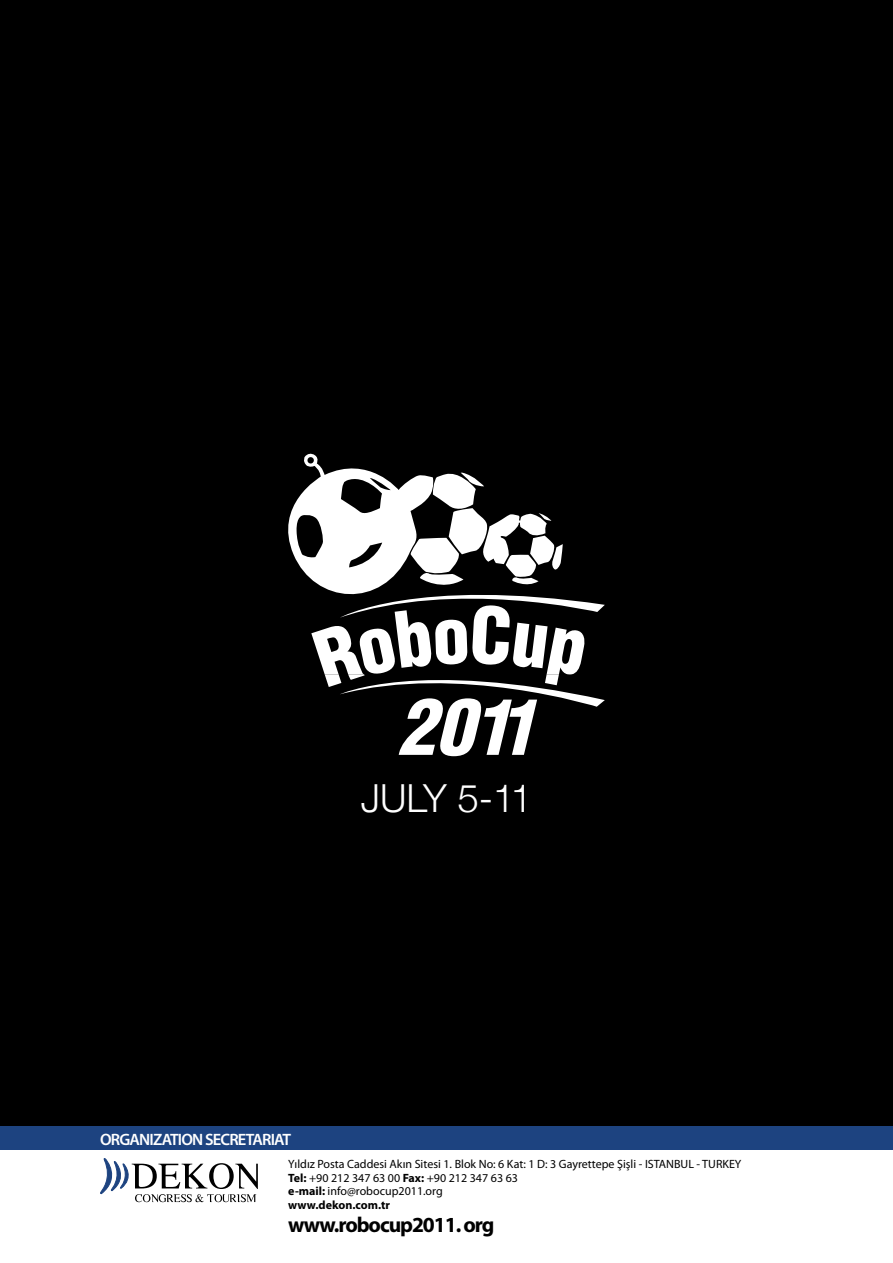
<style>
.page{position:relative;width:893px;height:1263px;background:#fff}
.page>*{position:absolute;margin:0;border:0;box-sizing:border-box;transform-origin:0 0}
.t1{font:300 38.7px "Helvetica Neue";letter-spacing:-.05em;color:#fff}
.t2{font:700 21.6px "Myriad Pro";letter-spacing:-.05em;color:#000}
.t3{font:600 16.5px "Myriad Pro";letter-spacing:-.05em;color:#fff}
.t4{font:12px/13.5px "Myriad Pro";color:#000}
.s1{font-weight:700}
</style>
<div class="page">
<div style="left:0;top:0;width:893px;height:1126px;background:#000"></div>
<svg style="left:272px;top:452px;width:333px;height:166px;fill:#000"></svg>
<svg style="left:311px;top:605px;width:294px;height:151px"></svg>
<svg style="left:100px;top:1158px;width:158px;height:44px"></svg>
<div style="left:0;top:1126px;width:893px;height:23px;background:#1d4380"></div>
<h1 class="t1" style="left:361px;top:774px;width:173px">JULY 5-11</h1>
<h3 class="t3" style="left:100px;top:1129px;width:193px">ORGANIZATION SECRETARIAT</h3>
<p class="t4" style="left:288px;top:1157px;width:455px">Yıldız Posta Caddesi Akın Sitesi 1. Blok No: 6 Kat: 1 D: 3 Gayrettepe Şişli - ISTANBUL - TURKEY <span class="s1">Tel:</span> +90 212 347 63 00 <span class="s1">Fax:</span> +90 212 347 63 63<br><span class="s1">e-mail:</span> info@robocup2011.org<br><span class="s1">www.dekon.com.tr</span></p>
<h2 class="t2" style="left:288px;top:1211px;width:208px">www.robocup2011. org</h2>
</div>
